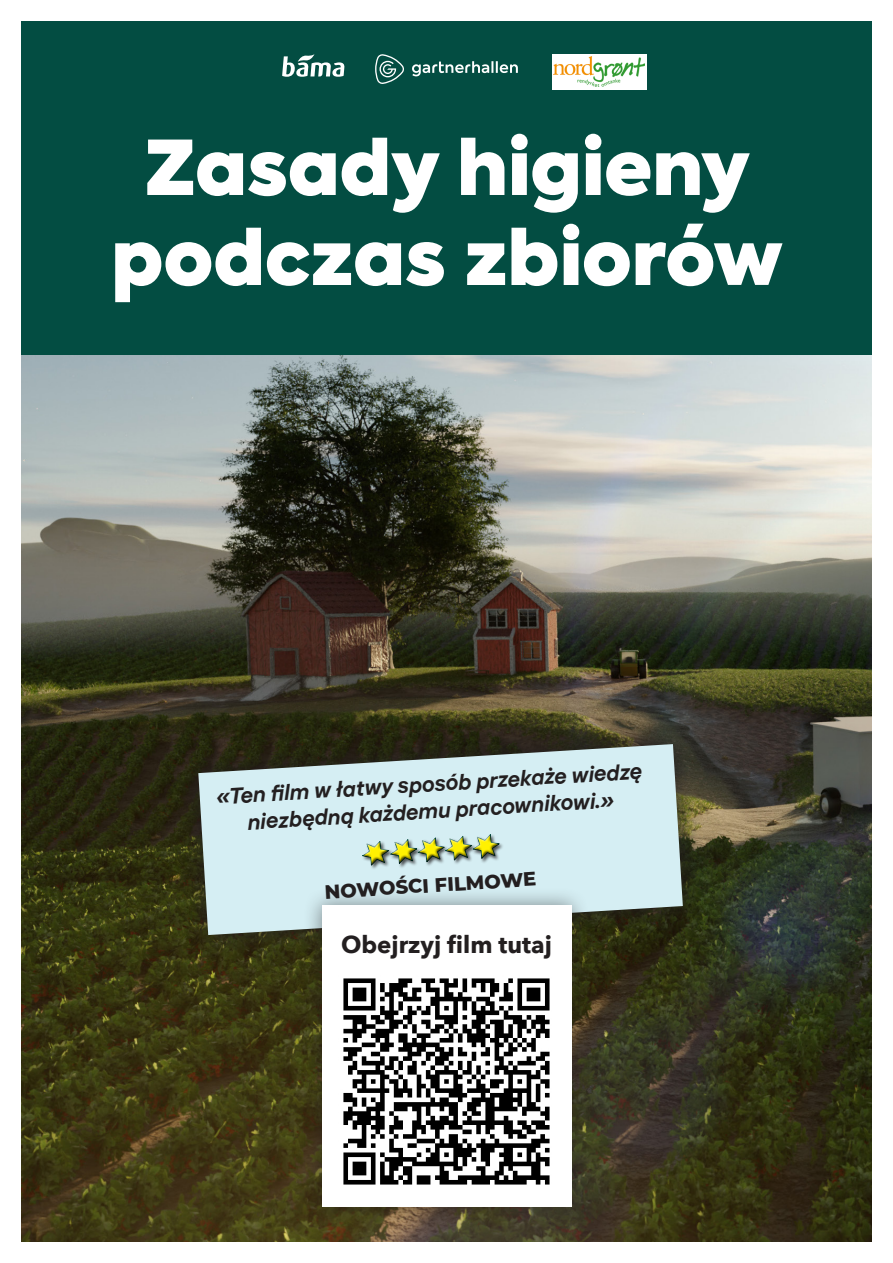
<style>
.page{position:relative;width:893px;height:1263px;background:#fff}
.page>*{position:absolute;margin:0;border:0;box-sizing:border-box;transform-origin:0 0}
.Regel{font:800 75px/90px "Axiforma";color:#fff;text-align:center}
.t1{font:700 24px "Avenir Next";color:#231f20}
.t2{font:italic 700 22.5px/27px "Shape Sans";color:#231f20;text-align:center}
.t3{font:800 19.5px "Montserrat";color:#231f20}
</style>
<div class="page">
<img style="left:21px;top:355px;width:851px;height:887px">
<svg style="left:176px;top:722px;width:529px;height:235px;background:#323118"></svg>
<svg style="left:198px;top:744px;width:485px;height:191px;background:#baced0"></svg>
<div style="left:361px;top:840px;width:33px;height:30px;background:#231f20;opacity:.75"></div>
<div style="left:389px;top:838px;width:33px;height:31px;background:#d5eef3"></div>
<div style="left:472px;top:833px;width:33px;height:31px;background:#231f20;opacity:.75"></div>
<svg style="left:358px;top:832px;width:143px;height:36px;background:#bccda7"></svg>
<div style="left:21px;top:21px;width:851px;height:334px;background:#034d42"></div>
<div style="left:552px;top:54px;width:94px;height:35px;background:#fff"></div>
<img style="left:554px;top:56px;width:90px;height:31px">
<svg style="left:282px;top:54px;width:62px;height:23px"></svg>
<svg style="left:412px;top:61px;width:106px;height:15px"></svg>
<svg style="left:375px;top:54px;width:29px;height:30px"></svg>
<div style="left:303px;top:887px;width:287px;height:339px;background:#231f20;opacity:.5"></div>
<div style="left:322px;top:906px;width:249px;height:301px;background:#fff"></div>
<img style="left:343px;top:978px;width:207px;height:207px">
<p class="Regel" style="left:111px;top:124px;width:673px">Zasady higieny podczas zbiorów</p>
<p class="t2" style="left:216px;top:781px;width:428px;rotate:-3deg">«Ten fi lm w łatwy sposób przekaże wiedzę niezbędną każdemu pracownikowi.»</p>
<p class="t3" style="left:324px;top:878px;width:213px;rotate:-3deg">NOWOŚCI FILMOWE</p>
<p class="t1" style="left:341px;top:923px;width:212px">Obejrzyj film tutaj</p>
</div>
